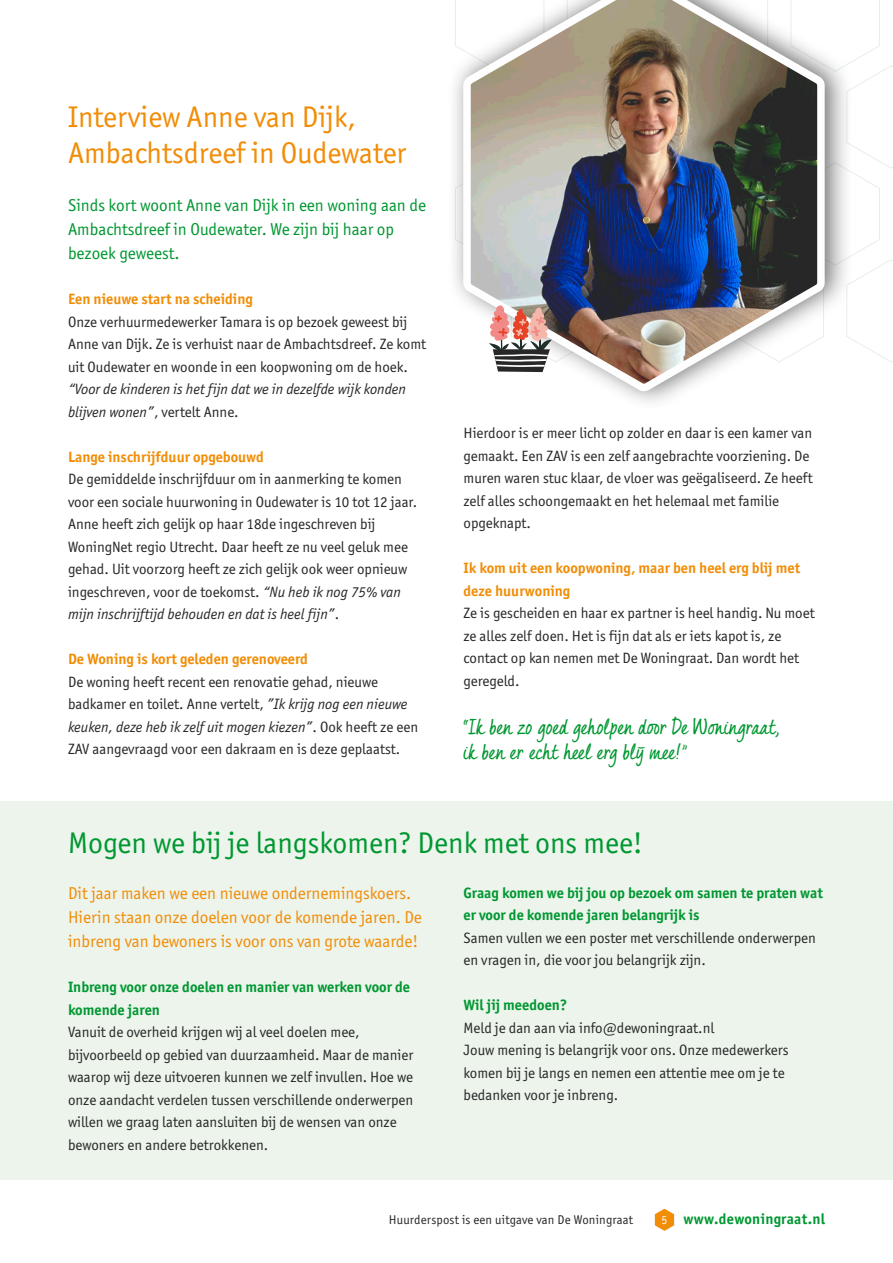
<style>
.page{position:relative;width:893px;height:1263px;background:#fff}
.page>*{position:absolute;margin:0;border:0;box-sizing:border-box;transform-origin:0 0}
.t1{font:30px/36px "Officina San ITC";color:#f18d07}
.t2{font:30px "Officina San ITC";color:#009731}
.t3{font:21px/25.5px "Quintus";color:#009731}
.t4{font:17.25px/24px "Officina San ITC";color:#f18d07}
.t5{font:17.25px/24px "Officina San ITC";color:#009731}
.t6{font:15px/22.5px "Officina San ITC";color:#272727}
.t7{font:700 15px/22.5px "Officina San ITC";color:#009731}
.t8{font:700 15px/22.5px "Officina San ITC";color:#f18d07}
.t9{font:italic 15px/22.5px "Officina San ITC";color:#272727}
.t10{font:700 15px "Officina San ITC";letter-spacing:.02em;color:#009731}
.t11{font:12.75px "Officina San ITC";letter-spacing:.015em;color:#272727}
.s1{font-style:normal}
.s2{font-style:italic}
.s3{font-weight:400;font-size:12px;color:#fefefe}
</style>
<div class="page">
<svg style="left:655px;top:1209px;width:19px;height:22px"></svg>
<div style="left:0;top:801px;width:893px;height:379px;background:#ecf4ec"></div>
<div style="left:447px;top:0;width:406px;height:411px;background:#272727;opacity:.65"></div>
<img style="left:458px;top:0;width:372px;height:397px">
<svg style="left:488px;top:305px;width:64px;height:67px"></svg>
<h1 class="t1" style="left:68px;top:99px;width:340px">Interview Anne van Dijk,<br>Ambachtsdreef in Oudewater</h1>
<p class="t5" style="left:68px;top:193px;width:360px">Sinds kort woont Anne van Dijk in een woning aan de<br>Ambachtsdreef in Oudewater. We zijn bij haar op bezoek geweest.</p>
<p class="t8" style="left:68px;top:288px;width:186px">Een nieuwe start na scheiding</p>
<p class="t6" style="left:68px;top:310px;width:360px">Onze verhuurmedewerker Tamara is op bezoek geweest bij<br>Anne van Dijk. Ze is verhuist naar de Ambachtsdreef. Ze komt uit Oudewater en woonde in een koopwoning om de hoek.</p>
<p class="t9" style="left:68px;top:378px;width:340px">“Voor de kinderen is het fijn dat we in dezelfde wijk konden blijven wonen”<span class="s1">, vertelt Anne.</span></p>
<p class="t8" style="left:68px;top:445px;width:197px">Lange inschrijfduur opgebouwd</p>
<p class="t6" style="left:68px;top:468px;width:351px">De gemiddelde inschrijfduur om in aanmerking te komen voor een sociale huurwoning in Oudewater is 10 tot 12 jaar.<br>Anne heeft zich gelijk op haar 18de ingeschreven bij WoningNet regio Utrecht. Daar heeft ze nu veel geluk mee gehad. Uit voorzorg heeft ze zich gelijk ook weer opnieuw ingeschreven, voor de toekomst. <span class="s2">“Nu heb ik nog 75% van mijn inschrijftijd behouden en dat is heel fijn”</span>.</p>
<p class="t8" style="left:68px;top:648px;width:241px">De Woning is kort geleden gerenoveerd</p>
<p class="t6" style="left:68px;top:670px;width:352px">De woning heeft recent een renovatie gehad, nieuwe badkamer en toilet. Anne vertelt, <span class="s2">”Ik krijg nog een nieuwe keuken, deze heb ik zelf uit mogen kiezen”</span>. Ook heeft ze een ZAV aangevraagd voor een dakraam en is deze geplaatst.</p>
<p class="t6" style="left:463px;top:422px;width:351px">Hierdoor is er meer licht op zolder en daar is een kamer van gemaakt. Een ZAV is een zelf aangebrachte voorziening. De muren waren stuc klaar, de vloer was geëgaliseerd. Ze heeft zelf alles schoongemaakt en het helemaal met familie opgeknapt.</p>
<p class="t8" style="left:463px;top:557px;width:338px">Ik kom uit een koopwoning, maar ben heel erg blij met deze huurwoning</p>
<p class="t6" style="left:463px;top:602px;width:353px">Ze is gescheiden en haar ex partner is heel handig. Nu moet ze alles zelf doen. Het is fijn dat als er iets kapot is, ze contact op kan nemen met De Woningraat. Dan wordt het geregeld.</p>
<h2 class="t3" style="left:463px;top:714px;width:318px">“Ik ben zo goed geholpen door De Woningraat, ik ben er echt heel erg blij mee!”</h2>
<h1 class="t2" style="left:68px;top:825px;width:576px">Mogen we bij je langskomen? Denk met ons mee!</h1>
<p class="t4" style="left:68px;top:881px;width:355px">Dit jaar maken we een nieuwe ondernemingskoers.<br>Hierin staan onze doelen voor de komende jaren. De inbreng van bewoners is voor ons van grote waarde!</p>
<p class="t7" style="left:68px;top:976px;width:344px">Inbreng voor onze doelen en manier van werken voor de komende jaren</p>
<p class="t6" style="left:68px;top:1021px;width:347px">Vanuit de overheid krijgen wij al veel doelen mee, bijvoorbeeld op gebied van duurzaamheid. Maar de manier waarop wij deze uitvoeren kunnen we zelf invullen. Hoe we onze aandacht verdelen tussen verschillende onderwerpen willen we graag laten aansluiten bij de wensen van onze bewoners en andere betrokkenen.</p>
<p class="t7" style="left:463px;top:881px;width:361px">Graag komen we bij jou op bezoek om samen te praten wat er voor de komende jaren belangrijk is</p>
<p class="t6" style="left:463px;top:926px;width:354px">Samen vullen we een poster met verschillende onderwerpen en vragen in, die voor jou belangrijk zijn.</p>
<p class="t7" style="left:463px;top:994px;width:105px">Wil jij meedoen?</p>
<p class="t6" style="left:463px;top:1016px;width:327px">Meld je dan aan via info@dewoningraat.nl<br>Jouw mening is belangrijk voor ons. Onze medewerkers komen bij je langs en nemen een attentie mee om je te bedanken voor je inbreng.</p>
<p class="t11" style="left:389px;top:1212px;width:246px">Huurderspost is een uitgave van De Woningraat</p>
<p class="t10" style="left:662px;top:1209px;width:165px"><span class="s3">5</span> www.dewoningraat.nl</p>
</div>
